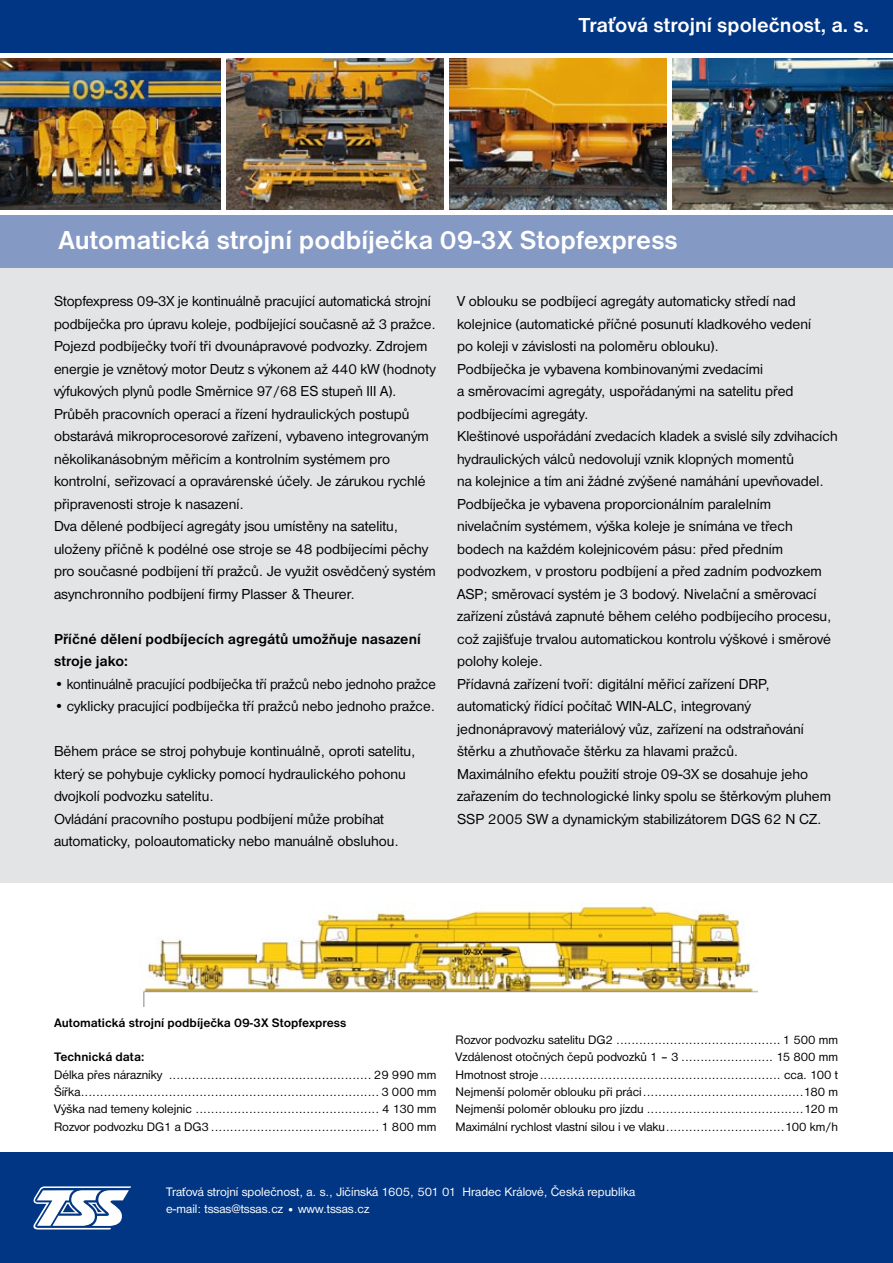
<style>
.page{position:relative;width:893px;height:1263px;background:#fff}
.page>*{position:absolute;margin:0;border:0;box-sizing:border-box;transform-origin:0 0}
.t1{font:700 27px "Nimbus Sans DOT";color:#fff}
.t2{font:700 21px "Nimbus Sans DOT";color:#fff}
.t3{font:15px/22.5px "Nimbus Sans DOT";color:#000}
.t4{font:700 15px/22.5px "Nimbus Sans DOT";color:#000}
.t5{font:12.75px/17.2px "Nimbus Sans DOT";color:#000;text-align:justify}
.t6{font:12.75px/16.5px "Nimbus Sans DOT";color:#fff}
.t7{font:700 12.75px "Nimbus Sans DOT";color:#000}
</style>
<div class="page">
<img style="left:226px;top:58px;width:218px;height:152px">
<img style="left:0;top:58px;width:221px;height:152px">
<img style="left:672px;top:58px;width:221px;height:152px">
<img style="left:449px;top:58px;width:218px;height:152px">
<div style="left:0;top:268px;width:893px;height:614px;background:#e3e4e5"></div>
<div style="left:0;top:0;width:893px;height:55px;background:#003683"></div>
<div style="left:0;top:213px;width:893px;height:55px;background:#8499c4"></div>
<hr style="left:0;top:53px;width:893px;height:4px;background:#fff">
<div style="left:0;top:210px;width:893px;height:5px;background:#fff"></div>
<div style="left:0;top:1152px;width:893px;height:111px;background:#003683"></div>
<svg style="left:33px;top:1186px;width:98px;height:43px"></svg>
<img style="left:143px;top:905px;width:614px;height:102px">
<h2 class="t2" style="left:579px;top:14px;width:292px">Traťová strojní společnost, a. s.</h2>
<h1 class="t1" style="left:58px;top:225px;width:621px">Automatická strojní podbíječka 09-3X Stopfexpress</h1>
<p class="t3" style="left:54px;top:290px;width:383px">Stopfexpress 09-3X je kontinuálně pracující automatická strojní podbíječka pro úpravu koleje, podbíjející současně až 3 pražce.<br>Pojezd podbíječky tvoří tři dvounápravové podvozky. Zdrojem energie je vznětový motor Deutz s výkonem až 440 kW (hodnoty výfukových plynů podle Směrnice 97/68 ES stupeň III A).<br>Průběh pracovních operací a řízení hydraulických postupů obstarává mikroprocesorové zařízení, vybaveno integrovaným několikanásobným měřicím a kontrolním systémem pro kontrolní, seřizovací a opravárenské účely. Je zárukou rychlé připravenosti stroje k nasazení.<br>Dva dělené podbíjecí agregáty jsou umístěny na satelitu, uloženy příčně k podélné ose stroje se 48 podbíjecími pěchy pro současné podbíjení tří pražců. Je využit osvědčený systém asynchronního podbíjení firmy Plasser &amp; Theurer.</p>
<p class="t4" style="left:54px;top:628px;width:368px">Příčné dělení podbíjecích agregátů umožňuje nasazení stroje jako:</p>
<p class="t3" style="left:54px;top:673px;width:383px">• kontinuálně pracující podbíječka tří pražců nebo jednoho pražce</p>
<p class="t3" style="left:54px;top:695px;width:383px">• cyklicky pracující podbíječka tří pražců nebo jednoho pražce.</p>
<p class="t3" style="left:54px;top:740px;width:363px">Během práce se stroj pohybuje kontinuálně, oproti satelitu, který se pohybuje cyklicky pomocí hydraulického pohonu dvojkolí podvozku satelitu.<br>Ovládání pracovního postupu podbíjení může probíhat automaticky, poloautomaticky nebo manuálně obsluhou.</p>
<p class="t3" style="left:457px;top:290px;width:382px">V oblouku se podbíjecí agregáty automaticky středí nad kolejnice (automatické příčné posunutí kladkového vedení<br>po koleji v závislosti na poloměru oblouku).<br>Podbíječka je vybavena kombinovanými zvedacími<br>a směrovacími agregáty, uspořádanými na satelitu před podbíjecími agregáty.<br>Kleštinové uspořádání zvedacích kladek a svislé síly zdvihacích hydraulických válců nedovolují vznik klopných momentů<br>na kolejnice a tím ani žádné zvýšené namáhání upevňovadel.<br>Podbíječka je vybavena proporcionálním paralelním nivelačním systémem, výška koleje je snímána ve třech bodech na každém kolejnicovém pásu: před předním podvozkem, v prostoru podbíjení a před zadním podvozkem ASP; směrovací systém je 3 bodový. Nivelační a směrovací zařízení zůstává zapnuté během celého podbíjecího procesu, což zajišťuje trvalou automatickou kontrolu výškové i směrové polohy koleje.<br>Přídavná zařízení tvoří: digitální měřicí zařízení DRP, automatický řídící počítač WIN-ALC, integrovaný jednonápravový materiálový vůz, zařízení na odstraňování štěrku a zhutňovače štěrku za hlavami pražců.<br>Maximálního efektu použití stroje 09-3X se dosahuje jeho zařazením do technologické linky spolu se štěrkovým pluhem SSP 2005 SW a dynamickým stabilizátorem DGS 62 N CZ.</p>
<p class="t7" style="left:54px;top:1015px;width:294px">Automatická strojní podbíječka 09-3X Stopfexpress</p>
<p class="t7" style="left:54px;top:1050px;width:92px">Technická data:</p>
<p class="t5" style="left:54px;top:1066px;width:384px">Délka přes nárazníky ..................................................... 29 990 mm Šířka.............................................................................. 3 000 mm Výška nad temeny kolejnic ................................................ 4 130 mm Rozvor podvozku DG1 a DG3 ............................................ 1 800 mm</p>
<p class="t5" style="left:455px;top:1031px;width:384px">Rozvor podvozku satelitu DG2 ........................................... 1 500 mm Vzdálenost otočných čepů podvozků 1 – 3 ........................ 15 800 mm Hmotnost stroje............................................................... cca. 100 t Nejmenší poloměr oblouku při práci..........................................180 m Nejmenší poloměr oblouku pro jízdu .........................................120 m Maximální rychlost vlastní silou i ve vlaku...............................100 km/h</p>
<p class="t6" style="left:166px;top:1184px;width:471px">Traťová strojní společnost, a. s., Jičínská 1605, 501 01 Hradec Králové, Česká republika e-mail: tssas@tssas.cz • www.tssas.cz</p>
</div>
